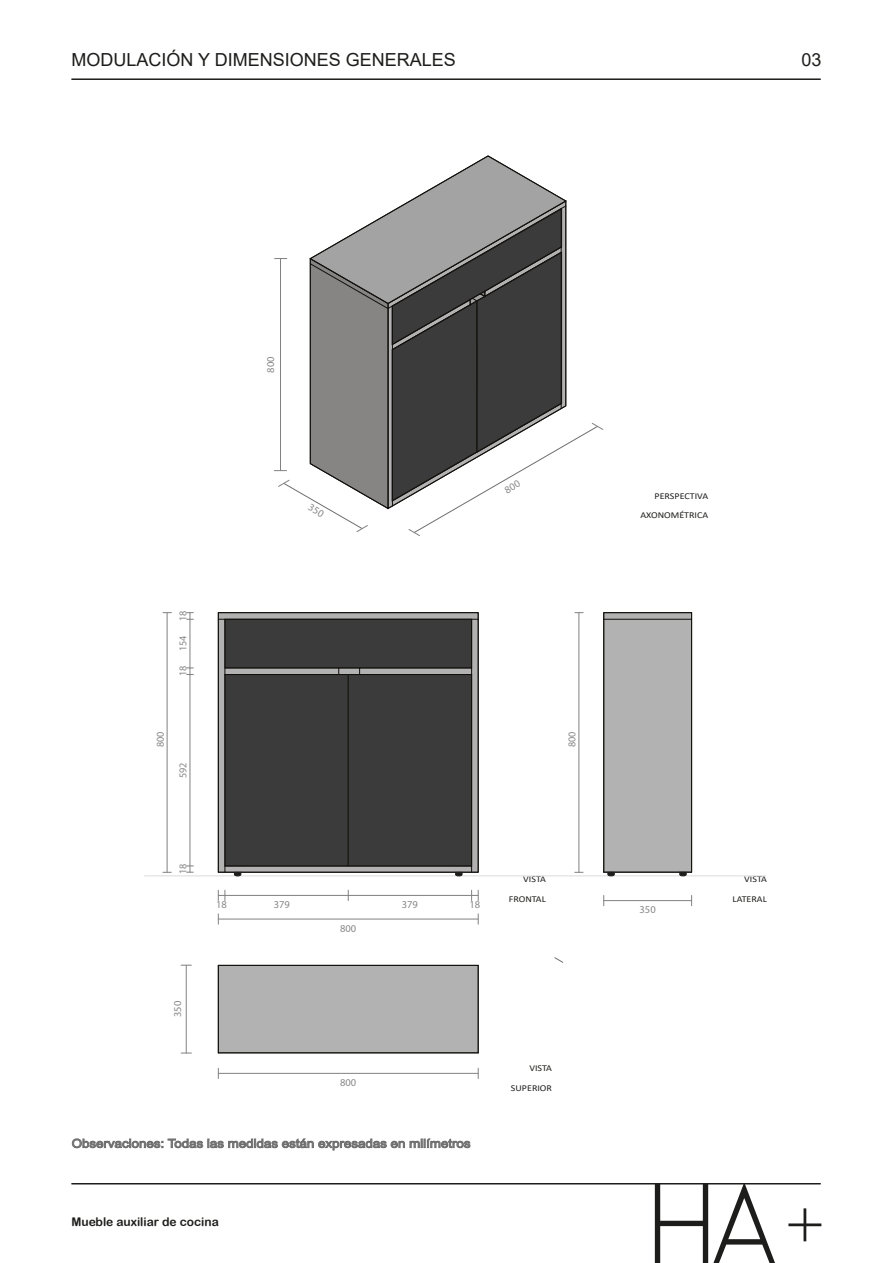
<style>
.page{position:relative;width:893px;height:1263px;background:#fff}
.page>*{position:absolute;margin:0;border:0;box-sizing:border-box;transform-origin:0 0}
.t1{font:105.45px "Roman D";color:#1d1d1b}
.t2{font:18px "Arial";color:#1d1d1b}
.t3{font:12px "Arial Rounded MT Bold";color:#1d1d1b}
.t4{font:10.5px "Myriad Pro";color:#878787}
.t5{font:9px/19.5px "Calibri";color:#1d1d1b;text-align:right;scale:1.11 1}
</style>
<div class="page">
<svg style="left:554px;top:957px;width:10px;height:6px"></svg>
<hr style="left:167px;top:613px;width:1px;height:259px;background:#818181">
<svg style="left:187px;top:668px;width:6px;height:7px"></svg>
<svg style="left:187px;top:866px;width:6px;height:7px"></svg>
<hr style="left:190px;top:668px;width:1px;height:204px;background:#818181">
<hr style="left:190px;top:613px;width:1px;height:55px;background:#818181">
<hr style="left:579px;top:613px;width:1px;height:259px;background:#818181">
<svg style="left:218px;top:890px;width:8px;height:10px"></svg>
<hr style="left:225px;top:895px;width:123px;height:1px;background:#818181">
<hr style="left:348px;top:895px;width:124px;height:1px;background:#818181">
<svg style="left:471px;top:890px;width:8px;height:10px"></svg>
<hr style="left:218px;top:919px;width:260px;height:1px;background:#818181">
<hr style="left:604px;top:900px;width:88px;height:1px;background:#818181">
<hr style="left:186px;top:965px;width:1px;height:88px;background:#818181">
<hr style="left:218px;top:1073px;width:260px;height:1px;background:#818181">
<hr style="left:144px;top:876px;width:621px;height:1px;background:#dbdbdb">
<div style="left:218px;top:619px;width:7px;height:253px;border:1px solid #12100b"></div>
<svg style="left:227px;top:619px;width:251px;height:253px;background:#484747"></svg>
<div style="left:225px;top:619px;width:247px;height:49px;border:1px solid #12100b"></div>
<svg style="left:225px;top:668px;width:247px;height:208px;background:#424141"></svg>
<hr style="left:71px;top:1183px;width:750px;height:1px;background:#1d1d1b">
<hr style="left:71px;top:78px;width:750px;height:2px;background:#1d1d1b">
<svg style="left:72px;top:1138px;width:398px;height:12px"></svg>
<div style="left:218px;top:965px;width:260px;height:88px;background:#b3b2b2"></div>
<hr style="left:218px;top:965px;width:1px;height:88px;background:#12100b">
<hr style="left:478px;top:965px;width:1px;height:88px;background:#12100b">
<hr style="left:218px;top:1052px;width:260px;height:1px;background:#12100b">
<hr style="left:218px;top:965px;width:260px;height:1px;background:#12100b">
<div style="left:604px;top:613px;width:88px;height:259px;background:#b3b2b2"></div>
<hr style="left:604px;top:872px;width:88px;height:1px;background:#12100b">
<hr style="left:604px;top:619px;width:88px;height:1px;background:#12100b">
<hr style="left:603px;top:619px;width:1px;height:253px;background:#12100b">
<hr style="left:691px;top:619px;width:1px;height:253px;background:#12100b">
<svg style="left:608px;top:872px;width:6px;height:4px"></svg>
<svg style="left:680px;top:872px;width:6px;height:4px"></svg>
<hr style="left:348px;top:674px;width:1px;height:192px;background:#1d1d1b">
<svg style="left:274px;top:156px;width:329px;height:380px"></svg>
<h2 class="t2" style="left:71px;top:47px;width:386px">MODULACIÓN Y DIMENSIONES GENERALES</h2>
<h2 class="t2" style="left:801px;top:47px;width:22px">03</h2>
<p class="t4" style="left:264px;top:373px;width:18px;rotate:-90deg">800</p>
<p class="t4" style="left:177px;top:621px;width:12px;rotate:-90deg">18</p>
<p class="t4" style="left:177px;top:651px;width:17px;rotate:-90deg">154</p>
<p class="t4" style="left:177px;top:676px;width:12px;rotate:-90deg">18</p>
<p class="t4" style="left:154px;top:747px;width:17px;rotate:-90deg">800</p>
<p class="t4" style="left:565px;top:747px;width:17px;rotate:-90deg">800</p>
<p class="t4" style="left:177px;top:778px;width:17px;rotate:-90deg">592</p>
<p class="t4" style="left:177px;top:874px;width:12px;rotate:-90deg">18</p>
<p class="t4" style="left:216px;top:898px;width:12px">18</p>
<p class="t4" style="left:274px;top:898px;width:18px">379</p>
<p class="t4" style="left:171px;top:1017px;width:18px;rotate:-90deg">350</p>
<h3 class="t3" style="left:71px;top:1215px;width:149px">Mueble auxiliar de cocina</h3>
<p class="t4" style="left:340px;top:922px;width:18px">800</p>
<p class="t4" style="left:402px;top:898px;width:18px">379</p>
<p class="t4" style="left:469px;top:898px;width:12px">18</p>
<p class="t5" style="left:509px;top:869px;width:35px">VISTA<br>FRONTAL</p>
<p class="t4" style="left:340px;top:1076px;width:18px">800</p>
<p class="t5" style="left:511px;top:1058px;width:38px">VISTA<br>SUPERIOR</p>
<p class="t5" style="left:640px;top:486px;width:63px">PERSPECTIVA<br>AXONOMÉTRICA</p>
<p class="t4" style="left:640px;top:903px;width:18px">350</p>
<p class="t5" style="left:732px;top:869px;width:32px">VISTA<br>LATERAL</p>
<h1 class="t1" style="left:641px;top:1156px;width:190px">HA<sup>+</sup></h1>
</div>
